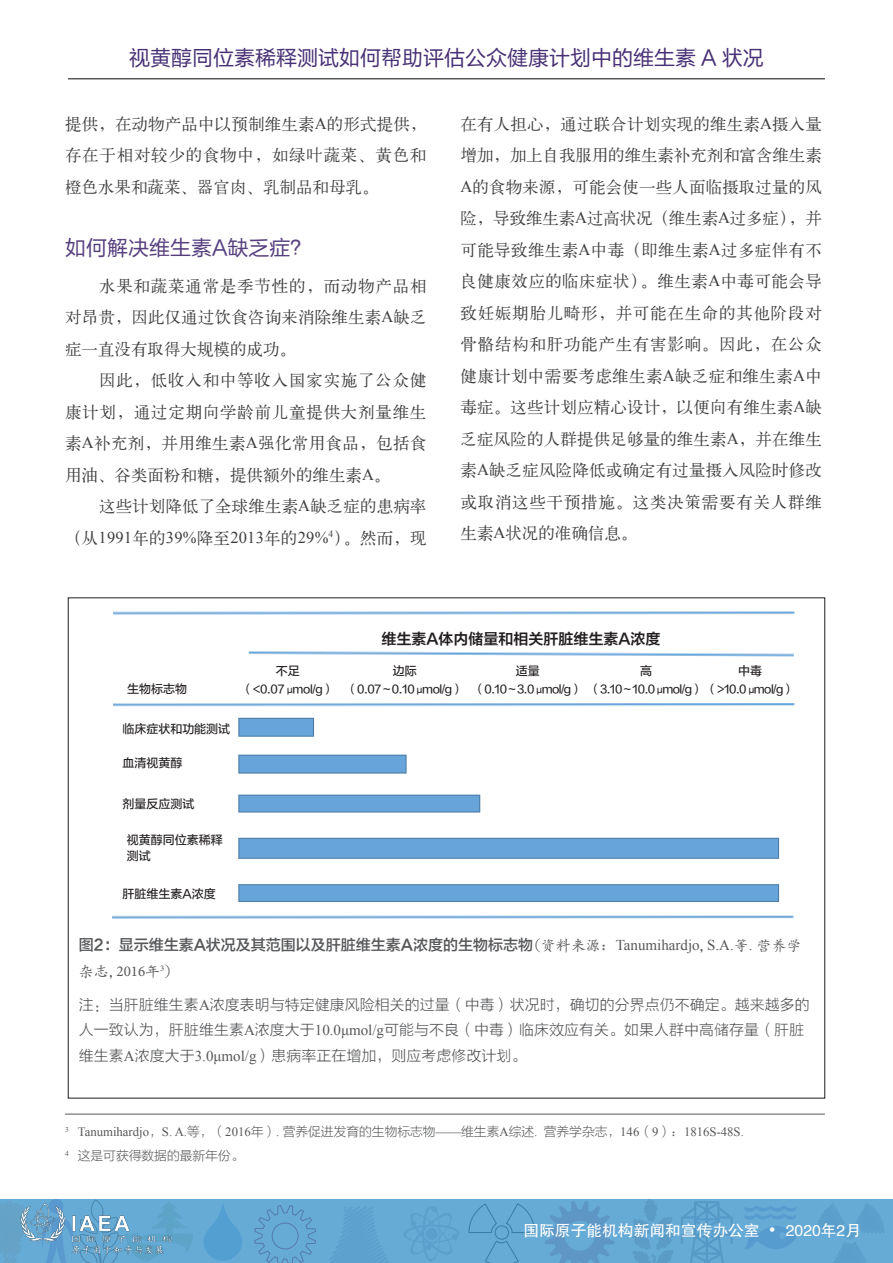
<style>
.page{position:relative;width:893px;height:1263px;background:#fff}
.page>*{position:absolute;margin:0;border:0;box-sizing:border-box;transform-origin:0 0}
.t1{font:21px "FZLTHK GBK1 0";color:#483175}
.t2{font:21px "FZLTHK GBK1 0";color:#57407e}
.t3{font:16.5px/31.5px "H Ya 1 gj";letter-spacing:.01em;color:#3e3e3f;text-align:justify}
.t4{font:15.75px "FZHTK GBK1 0";color:#fff}
.t5{font:15px/25.5px "FZLTXHK";color:#57585a}
.t6{font:15px "FZLTZHK GBK1 0";color:#57585a}
.t7{font:15px "FZLTZCHJW GB1 0";color:#231f20}
.t8{font:15px "Minion Pro";color:#57585a}
.t9{font:12.75px "Times New Roman";color:#57585a}
.t10{font:12.75px "FZLTXHK GBK1 0";color:#57585a}
.t11{font:12px/16.5px "FZLTZHUNHJW GB1 0";color:#231f20}
.t12{font:11.25px "FZLTZHUNHJW GB1 0";letter-spacing:-.05em;color:#231f20}
.s1{font-family:"Times New Roman"}
.s2{font-family:"Koz Min Pr 6 N"}
.s3{font-family:"H Yc 1 gj"}
.s4{font-family:"Sim Sun"}
.s5{font-family:"FZLTXHK GBK1 0"}
.s6{font-family:"Arial";font-size:18px}
</style>
<div class="page">
<svg style="left:0;top:1199px;width:893px;height:64px;background:#62a5d2"></svg>
<img style="left:19px;top:1202px;width:155px;height:54px">
<img style="left:112px;top:611px;width:683px;height:308px">
<hr style="left:68px;top:78px;width:757px;height:1px;background:#231f20">
<hr style="left:65px;top:1114px;width:760px;height:1px;background:#57585a">
<div style="left:204px;top:1202px;width:38px;height:59px;background:#66aad6"></div>
<p class="t1" style="left:129px;top:46px;width:636px">视黄醇同位素稀释测试如何帮助评估公众健康计划中的维生素 A 状况</p>
<p class="t3" style="left:65px;top:108px;width:363px">提供，在动物产品中以预制维生素<span class="s1">A</span>的形式提供，存在于相对较少的食物中，如绿叶蔬菜、黄色和橙色水果和蔬菜、器官肉、乳制品和母乳。</p>
<p class="t2" style="left:65px;top:236px;width:248px">如何解决维生素A缺乏症？</p>
<p class="t3" style="left:65px;top:270px;width:363px;text-indent:34px">水果和蔬菜通常是季节性的，而动物产品相对昂贵，因此仅通过饮食咨询来消除维生素<span class="s1">A</span>缺乏症一直没有取得大规模的成功。</p>
<p class="t3" style="left:65px;top:364px;width:363px;text-indent:34px">因此，低收入和中等收入国家实施了公众健康计划，通过定期向学龄前儿童提供大剂量维生素<span class="s1">A</span>补充剂，并用维生素<span class="s1">A</span>强化常用食品，包括食用油、谷类面粉和糖，提供额外的维生素<span class="s1">A</span>。</p>
<p class="t3" style="left:65px;top:490px;width:363px;text-align:right">这些计划降低了全球维生素<span class="s1">A</span>缺乏症的患病率<br>（从<span class="s1">1991</span>年的<span class="s1">39%</span>降至<span class="s1">2013</span>年的<span class="s1">29%</span><sup>4</sup>）。然而，现</p>
<p class="t3" style="left:460px;top:108px;width:363px">在有人担心，通过联合计划实现的维生素<span class="s1">A</span>摄入量增加，加上自我服用的维生素补充剂和富含维生素<span class="s1">A</span>的食物来源，可能会使一些人面临摄取过量的风险，导致维生素<span class="s1">A</span>过高状况（维生素<span class="s1">A</span>过多症），并可能导致维生素<span class="s1">A</span>中毒（即维生素<span class="s1">A</span>过多症伴有不良健康效应的临床症状）。维生素<span class="s1">A</span>中毒可能会导致妊娠期胎儿畸形，并可能在生命的其他阶段对骨骼结构和肝功能产生有害影响。因此，在公众健康计划中需要考虑维生素<span class="s1">A</span>缺乏症和维生素<span class="s1">A</span>中毒症。这些计划应精心设计，以便向有维生素<span class="s1">A</span>缺乏症风险的人群提供足够量的维生素<span class="s1">A</span>，并在维生素<span class="s1">A</span>缺乏症风险降低或确定有过量摄入风险时修改或取消这些干预措施。这类决策需要有关人群维生素<span class="s1">A</span>状况的准确信息。</p>
<p class="t11" style="left:127px;top:681px;width:61px">生物标志物</p>
<p class="t11" style="left:122px;top:721px;width:109px">临床症状和功能测试</p>
<p class="t11" style="left:122px;top:755px;width:61px">血清视黄醇</p>
<p class="t11" style="left:122px;top:796px;width:73px">剂量反应测试</p>
<p class="t11" style="left:127px;top:832px;width:97px">视黄醇同位素稀释测试</p>
<p class="t11" style="left:122px;top:886px;width:95px">肝脏维生素A浓度</p>
<p class="t11" style="left:276px;top:663px;width:25px">不足</p>
<p class="t12" style="left:242px;top:683px;width:93px">（&lt;0.07μmol/g）</p>
<p class="t7" style="left:382px;top:631px;width:281px">维生素A体内储量和相关肝脏维生素A浓度</p>
<p class="t11" style="left:393px;top:663px;width:25px">边际</p>
<p class="t12" style="left:346px;top:683px;width:118px">（0.07～0.10μmol/g）</p>
<p class="t11" style="left:516px;top:663px;width:25px">适量</p>
<p class="t12" style="left:474px;top:683px;width:110px">（0.10～3.0μmol/g）</p>
<p class="t11" style="left:640px;top:663px;width:13px">高</p>
<p class="t12" style="left:589px;top:683px;width:206px">（3.10～10.0μmol/g）（&gt;10.0μmol/g）</p>
<p class="t11" style="left:738px;top:663px;width:25px">中毒</p>
<p class="t6" style="left:79px;top:937px;width:724px">图2：显示维生素A状况及其范围以及肝脏维生素A浓度的生物标志物<span class="s2">（</span><span class="s3">资料来源</span><span class="s4">：</span><span class="s1">Tanumihardjo</span><span class="s2">，</span><span class="s1">S.A.</span><span class="s3">等</span><span class="s1">.</span> <span class="s3">营养学</span></p>
<p class="t8" style="left:79px;top:961px;width:102px"><span class="s3">杂志</span><span class="s2">，</span>2016<span class="s3">年</span><sup>3</sup><span class="s2">）</span></p>
<p class="t5" style="left:79px;top:992px;width:732px">注：当肝脏维生素<span class="s1">A</span>浓度表明与特定健康风险相关的过量（中毒）状况时，确切的分界点仍不确定。越来越多的人一致认为，肝脏维生素<span class="s1">A</span>浓度大于<span class="s1">10.0μmol/g</span>可能与不良（中毒）临床效应有关。如果人群中高储存量（肝脏维生素<span class="s1">A</span>浓度大于<span class="s1">3.0μmol/g</span>）患病率正在增加，则应考虑修改计划。</p>
<p class="t9" style="left:65px;top:1123px;width:680px"><sup>3</sup> Tanumihardjo<span class="s5">，</span>S. A.<span class="s5">等，（</span>2016<span class="s5">年）</span>. <span class="s5">营养促进发育的生物标志物</span>——<span class="s5">维生素</span>A<span class="s5">综述</span>. <span class="s5">营养学杂志，</span>146<span class="s5">（</span>9<span class="s5">）</span><span class="s4">：</span>1816S-48S.</p>
<p class="t10" style="left:65px;top:1148px;width:180px"><sup>4</sup> 这是可获得数据的最新年份。</p>
<p class="t4" style="left:523px;top:1222px;width:339px">国际原子能机构新闻和宣传办公室 <span class="s6">•</span> 2020年2月</p>
</div>
